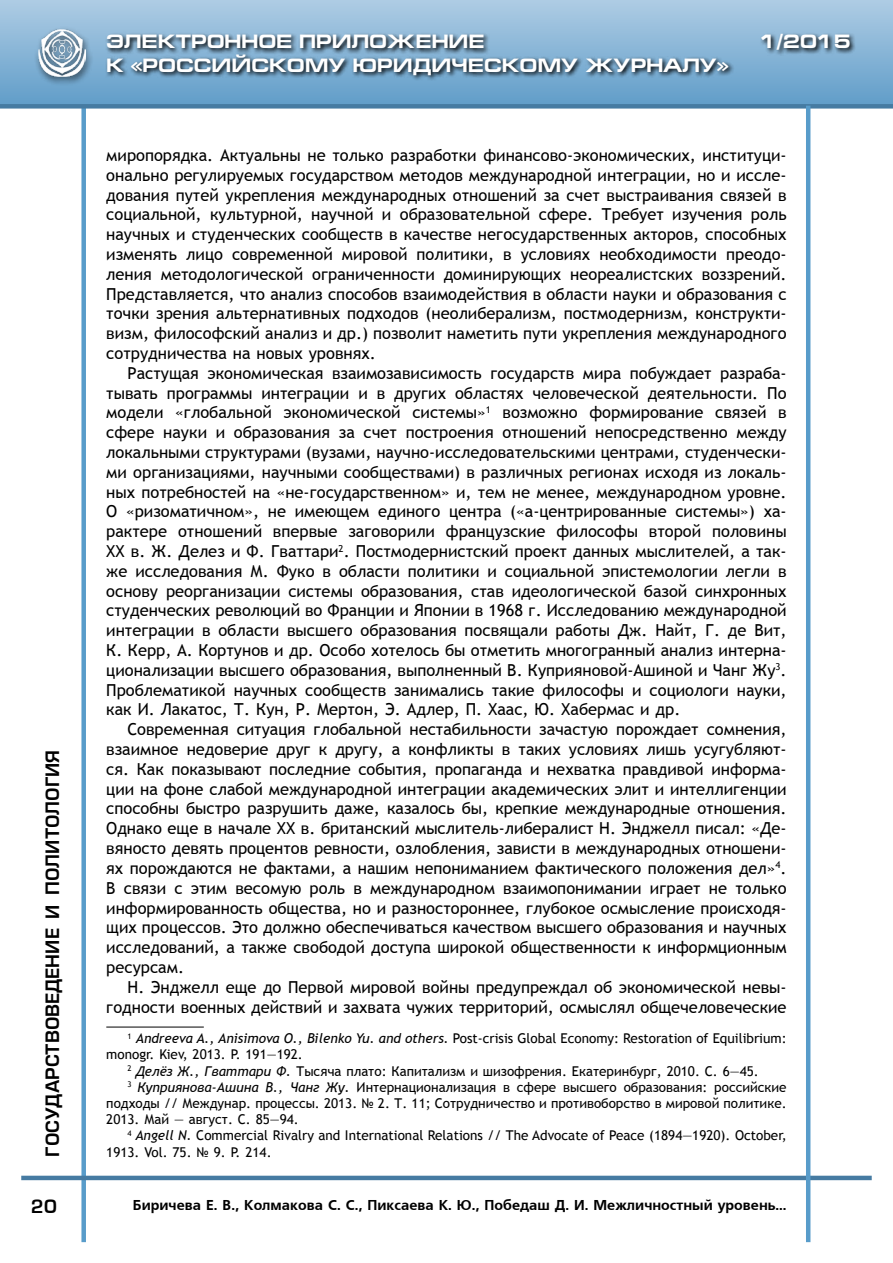
<style>
.page{position:relative;width:893px;height:1263px;background:#fff}
.page>*{position:absolute;margin:0;border:0;box-sizing:border-box;transform-origin:0 0}
.t1{font:700 19.5px "Europe Ext";color:#fff}
.t2{font:18px "Europe Demi Normal";color:#000}
.t3{font:16.5px/19.8px "Trebuchet MS";color:#000;text-align:justify}
.t4{font:14.25px "Free Set Bold Cyrillic";color:#000}
.t5{font:13.5px "Trebuchet MS";color:#000}
.s1{font-style:italic}
</style>
<div class="page">
<div style="left:0;top:0;width:893px;height:106px;background:linear-gradient(to bottom,#aecce4,#619dc9)"></div>
<div style="left:81px;top:108px;width:5px;height:1134px;background:#589cca"></div>
<hr style="left:21px;top:1176px;width:851px;height:4px;background:#467ba2">
<div style="left:0;top:104px;width:893px;height:5px;background:#467ba2"></div>
<div style="left:34px;top:26px;width:60px;height:60px;background:#000;opacity:.63"></div>
<img style="left:39px;top:29px;width:47px;height:48px">
<svg style="left:105px;top:31px;width:751px;height:50px;background:#6b90ac"></svg>
<hr style="left:806px;top:106px;width:4px;height:1136px;background:#589cca">
<hr style="left:106px;top:1027px;width:98px;height:1px;background:#000">
<p class="t2" style="left:42px;top:1157px;width:408px;rotate:-90deg">государствоведение и политология</p>
<p class="t2" style="left:31px;top:1196px;width:27px">20</p>
<p class="t1" style="left:106px;top:31px;width:380px">ЭЛЕКТРОННОЕ ПРИЛОЖЕНИЕ</p>
<p class="t1" style="left:760px;top:31px;width:92px">1/2015</p>
<p class="t1" style="left:106px;top:54px;width:624px">К «РОССИЙСКОМУ ЮРИДИЧЕСКОМУ ЖУРНАЛУ»</p>
<p class="t3" style="left:106px;top:145px;width:682px">миропорядка. Актуальны не только разработки финансово-экономических, институци&shy;онально регулируемых государством методов международной интеграции, но и иссле&shy;дования путей укрепления международных отношений за счет выстраивания связей в социальной, культурной, научной и образовательной сфере. Требует изучения роль научных и студенческих сообществ в качестве негосударственных акторов, способных изменять лицо современной мировой политики, в условиях необходимости преодо&shy;ления методологической ограниченности доминирующих неореалистских воззрений.<br>Представляется, что анализ способов взаимодействия в области науки и образования с точки зрения альтернативных подходов (неолиберализм, постмодернизм, конструкти&shy;визм, философский анализ и др.) позволит наметить пути укрепления международного сотрудничества на новых уровнях.</p>
<p class="t3" style="left:106px;top:363px;width:682px;text-indent:21px">Растущая экономическая взаимозависимость государств мира побуждает разраба&shy;тывать программы интеграции и в других областях человеческой деятельности. По модели «глобальной экономической системы»<sup>1</sup> возможно формирование связей в сфере науки и образования за счет построения отношений непосредственно между локальными структурами (вузами, научно-исследовательскими центрами, студенчески&shy;ми организациями, научными сообществами) в различных регионах исходя из локаль&shy;ных потребностей на «не-государственном» и, тем не менее, международном уровне.<br>О «ризоматичном», не имеющем единого центра («а-центрированные системы») ха&shy;рактере отношений впервые заговорили французские философы второй половины XX в. Ж. Делез и Ф. Гваттари<sup>2</sup>. Постмодернистский проект данных мыслителей, а так&shy;же исследования М. Фуко в области политики и социальной эпистемологии легли в основу реорганизации системы образования, став идеологической базой синхронных студенческих революций во Франции и Японии в 1968 г. Исследованию международной интеграции в области высшего образования посвящали работы Дж. Найт, Г. де Вит, К. Керр, А. Кортунов и др. Особо хотелось бы отметить многогранный анализ интерна&shy;ционализации высшего образования, выполненный В. Куприяновой-Ашиной и Чанг Жу<sup>3</sup>.<br>Проблематикой научных сообществ занимались такие философы и социологи науки, как И. Лакатос, Т. Кун, Р. Мертон, Э. Адлер, П. Хаас, Ю. Хабермас и др.</p>
<p class="t3" style="left:106px;top:720px;width:682px;text-indent:21px">Современная ситуация глобальной нестабильности зачастую порождает сомнения, взаимное недоверие друг к другу, а конфликты в таких условиях лишь усугубляют&shy;ся. Как показывают последние события, пропаганда и нехватка правдивой информа&shy;ции на фоне слабой международной интеграции академических элит и интеллигенции способны быстро разрушить даже, казалось бы, крепкие международные отношения.<br>Однако еще в начале XX в. британский мыслитель-либералист Н. Энджелл писал: «Де&shy;вяносто девять процентов ревности, озлобления, зависти в международных отношени&shy;ях порождаются не фактами, а нашим непониманием фактического положения дел»<sup>4</sup>.<br>В связи с этим весомую роль в международном взаимопонимании играет не только информированность общества, но и разностороннее, глубокое осмысление происходя&shy;щих процессов. Это должно обеспечиваться качеством высшего образования и научных исследований, а также свободой доступа широкой общественности к информционным ресурсам.</p>
<p class="t3" style="left:106px;top:977px;width:682px;text-align:right">Н. Энджелл еще до Первой мировой войны предупреждал об экономической невы&shy;годности военных действий и захвата чужих территорий, осмыслял общечеловеческие</p>
<p class="t5" style="left:128px;top:1030px;width:661px"><sup>1</sup> <span class="s1">Andreeva A., Anisimova O., Bilenko Yu. and others.</span> Post-crisis Global Economy: Restoration of Equilibrium:</p>
<p class="t5" style="left:106px;top:1047px;width:198px">monogr. Kiev, 2013. P. 191―192.</p>
<p class="t5" style="left:128px;top:1063px;width:633px"><sup>2</sup> <span class="s1">Делёз Ж., Гваттари Ф.</span> Тысяча плато: Капитализм и шизофрения. Екатеринбург, 2010. С. 6―45.</p>
<p class="t5" style="left:128px;top:1079px;width:661px"><sup>3</sup> <span class="s1">Куприянова-Ашина В., Чанг Жу.</span> Интернационализация в сфере высшего образования: российские</p>
<p class="t5" style="left:106px;top:1095px;width:682px">подходы // Междунар. процессы. 2013. № 2. Т. 11; Сотрудничество и противоборство в мировой политике.</p>
<p class="t5" style="left:106px;top:1111px;width:194px">2013. Май ― август. С. 85―94.</p>
<p class="t5" style="left:128px;top:1128px;width:661px"><sup>4</sup> <span class="s1">Angell N.</span> Commercial Rivalry and International Relations // The Advocate of Peace (1894―1920). October,</p>
<p class="t5" style="left:106px;top:1144px;width:167px">1913. Vol. 75. № 9. P. 214.</p>
<p class="t4" style="left:133px;top:1197px;width:655px">Биричева Е. В., Колмакова С. С., Пиксаева К. Ю., Победаш Д. И. Межличностный уровень...</p>
</div>
